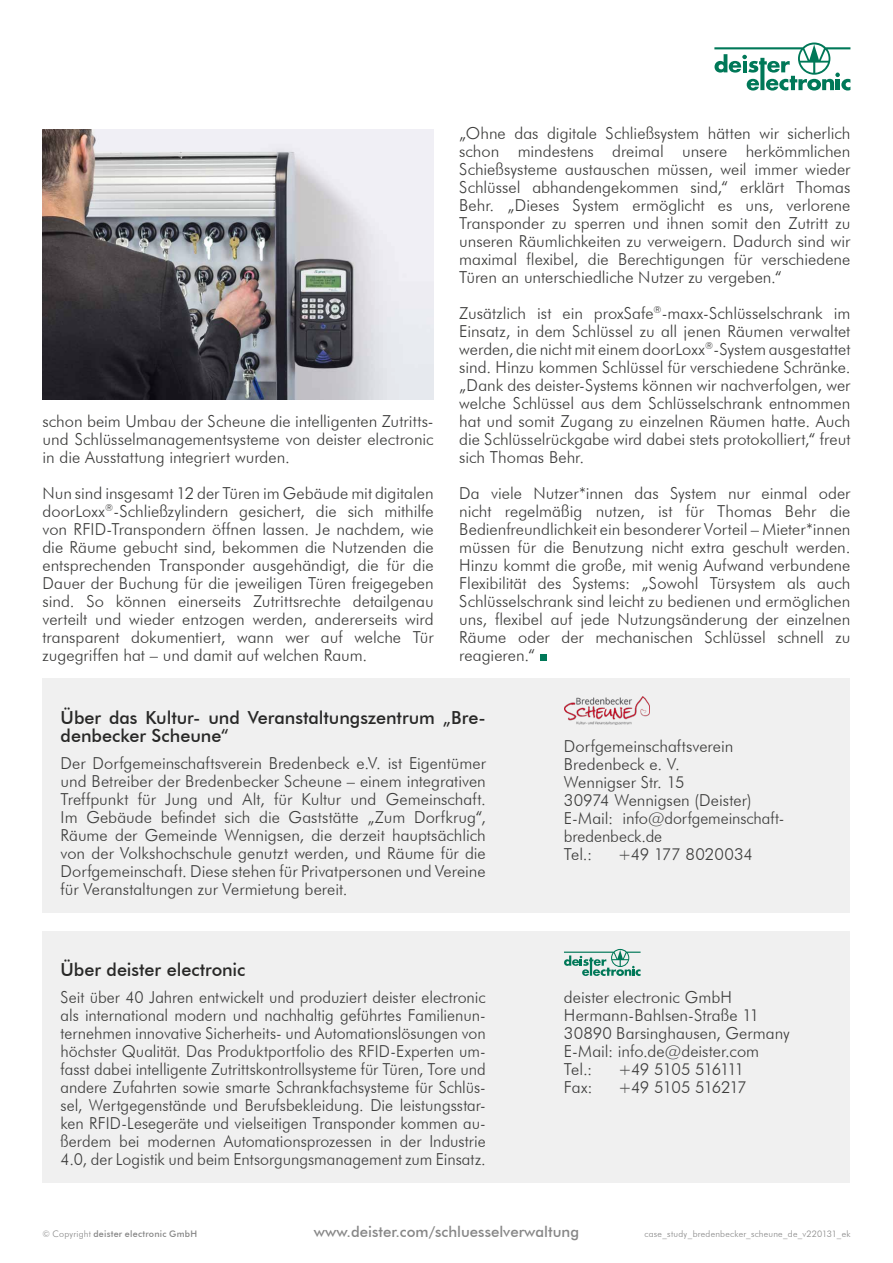
<style>
.page{position:relative;width:893px;height:1263px;background:#fff}
.page>*{position:absolute;margin:0;border:0;box-sizing:border-box;transform-origin:0 0}
.t1{font:500 18px/18px "Futura BT";color:#282827}
.t2{font:300 16.5px/18px "Futura BT";color:#3c3c3b;text-align:justify}
.t3{font:300 16.5px "Futura BT";letter-spacing:-.06em;color:#3c3c3b}
.t4{font:500 15px "Futura BT";color:#878787}
.t5{font:300 9px "Futura BT";letter-spacing:.025em;color:#878787}
.t6{font:500 9px "Futura BT";letter-spacing:.025em;color:#878787}
.s1{font-weight:300}
</style>
<div class="page">
<div style="left:42px;top:931px;width:808px;height:251px;background:#f0f0f0"></div>
<div style="left:43px;top:679px;width:807px;height:234px;background:#f0f0f0"></div>
<svg style="left:564px;top:949px;width:77px;height:27px"></svg>
<img style="left:43px;top:130px;width:391px;height:270px">
<img style="left:564px;top:697px;width:85px;height:27px">
<div style="left:540px;top:654px;width:7px;height:7px;background:#007858"></div>
<svg style="left:714px;top:43px;width:136px;height:48px"></svg>
<p class="t2" style="left:43px;top:412px;width:393px">schon beim Umbau der Scheune die intelligenten Zutritts&shy;und Schlüsselmanagementsysteme von deister electronic in die Ausstattung integriert wurden.</p>
<p class="t2" style="left:43px;top:484px;width:393px">Nun sind insgesamt 12 der Türen im Gebäude mit digitalen doorLoxx<sup>®</sup>-Schließzylindern gesichert, die sich mithilfe von RFID-Transpondern öffnen lassen. Je nachdem, wie die Räume gebucht sind, bekommen die Nutzenden die entsprechenden Transponder ausgehändigt, die für die Dauer der Buchung für die jeweiligen Türen freigegeben sind. So können einerseits Zutrittsrechte detailgenau verteilt und wieder entzogen werden, andererseits wird transparent dokumentiert, wann wer auf welche Tür zugegriffen hat – und damit auf welchen Raum.</p>
<p class="t2" style="left:459px;top:124px;width:393px">„Ohne das digitale Schließsystem hätten wir sicherlich schon mindestens dreimal unsere herkömmlichen Schießsysteme austauschen müssen, weil immer wieder Schlüssel abhandengekommen sind,“ erklärt Thomas Behr. „Dieses System ermöglicht es uns, verlorene Transponder zu sperren und ihnen somit den Zutritt zu unseren Räumlichkeiten zu verweigern. Dadurch sind wir maximal flexibel, die Berechtigungen für verschiedene Türen an unterschiedliche Nutzer zu vergeben.“</p>
<p class="t2" style="left:459px;top:304px;width:393px">Zusätzlich ist ein proxSafe<sup>®</sup>-maxx-Schlüsselschrank im Einsatz, in dem Schlüssel zu all jenen Räumen verwaltet werden, die nicht mit einem doorLoxx<sup>®</sup>-System ausgestattet sind. Hinzu kommen Schlüssel für verschiedene Schränke. „Dank des deister-Systems können wir nachverfolgen, wer welche Schlüssel aus dem Schlüsselschrank entnommen hat und somit Zugang zu einzelnen Räumen hatte. Auch die Schlüsselrückgabe wird dabei stets protokolliert,“ freut sich Thomas Behr.</p>
<p class="t2" style="left:459px;top:484px;width:393px">Da viele Nutzer*innen das System nur einmal oder nicht regelmäßig nutzen, ist für Thomas Behr die Bedienfreundlichkeit ein besonderer Vorteil – Mieter*innen müssen für die Benutzung nicht extra geschult werden.<br>Hinzu kommt die große, mit wenig Aufwand verbundene Flexibilität des Systems: „Sowohl Türsystem als auch Schlüsselschrank sind leicht zu bedienen und ermöglichen uns, flexibel auf jede Nutzungsänderung der einzelnen Räume oder der mechanischen Schlüssel schnell zu reagieren.“</p>
<p class="t1" style="left:61px;top:708px;width:427px">Über das Kultur- und Veranstaltungszentrum „Bre&shy;denbecker Scheune“</p>
<p class="t2" style="left:61px;top:754px;width:427px">Der Dorfgemeinschaftsverein Bredenbeck e.V. ist Eigentümer und Betreiber der Bredenbecker Scheune – einem integrativen Treffpunkt für Jung und Alt, für Kultur und Gemeinschaft.<br>Im Gebäude befindet sich die Gaststätte „Zum Dorfkrug“, Räume der Gemeinde Wennigsen, die derzeit hauptsächlich von der Volkshochschule genutzt werden, und Räume für die Dorfgemeinschaft. Diese stehen für Privatpersonen und Vereine für Veranstaltungen zur Vermietung bereit.</p>
<p class="t1" style="left:61px;top:960px;width:186px">Über deister electronic</p>
<p class="t2" style="left:61px;top:988px;width:427px">Seit über 40 Jahren entwickelt und produziert deister electronic als international modern und nachhaltig geführtes Familienun&shy;ternehmen innovative Sicherheits- und Automationslösungen von höchster Qualität. Das Produktportfolio des RFID-Experten um&shy;fasst dabei intelligente Zutrittskontrollsysteme für Türen, Tore und andere Zufahrten sowie smarte Schrankfachsysteme für Schlüs&shy;sel, Wertgegenstände und Berufsbekleidung. Die leistungsstar&shy;ken RFID-Lesegeräte und vielseitigen Transponder kommen au&shy;ßerdem bei modernen Automationsprozessen in der Industrie 4.0, der Logistik und beim Entsorgungsmanagement zum Einsatz.</p>
<p class="t2" style="left:564px;top:736px;width:222px;text-align:left">Dorfgemeinschaftsverein<br>Bredenbeck e. V.<br>Wennigser Str. 15<br>30974 Wennigsen (Deister)<br>E-Mail: info@dorfgemeinschaft&shy;bredenbeck.de<br>Tel.:</p>
<p class="t2" style="left:618px;top:844px;width:137px">+49 177 8020034</p>
<p class="t2" style="left:564px;top:988px;width:227px;text-align:left">deister electronic GmbH<br>Hermann-Bahlsen-Straße 11<br>30890 Barsinghausen, Germany<br>E-Mail: info.de@deister.com<br>Tel.:</p>
<p class="t3" style="left:618px;top:1059px;width:128px">+49 5105 516111</p>
<p class="t2" style="left:564px;top:1078px;width:30px">Fax:</p>
<p class="t3" style="left:618px;top:1077px;width:130px">+49 5105 516217</p>
<p class="t6" style="left:43px;top:1228px;width:156px"><span class="s1">© Copyright</span> deister electronic GmbH</p>
<p class="t4" style="left:314px;top:1222px;width:267px">www.deister.com/schluesselverwaltung</p>
<p class="t5" style="left:644px;top:1228px;width:207px">case_study_bredenbecker_scheune_de_v220131_ek</p>
</div>
